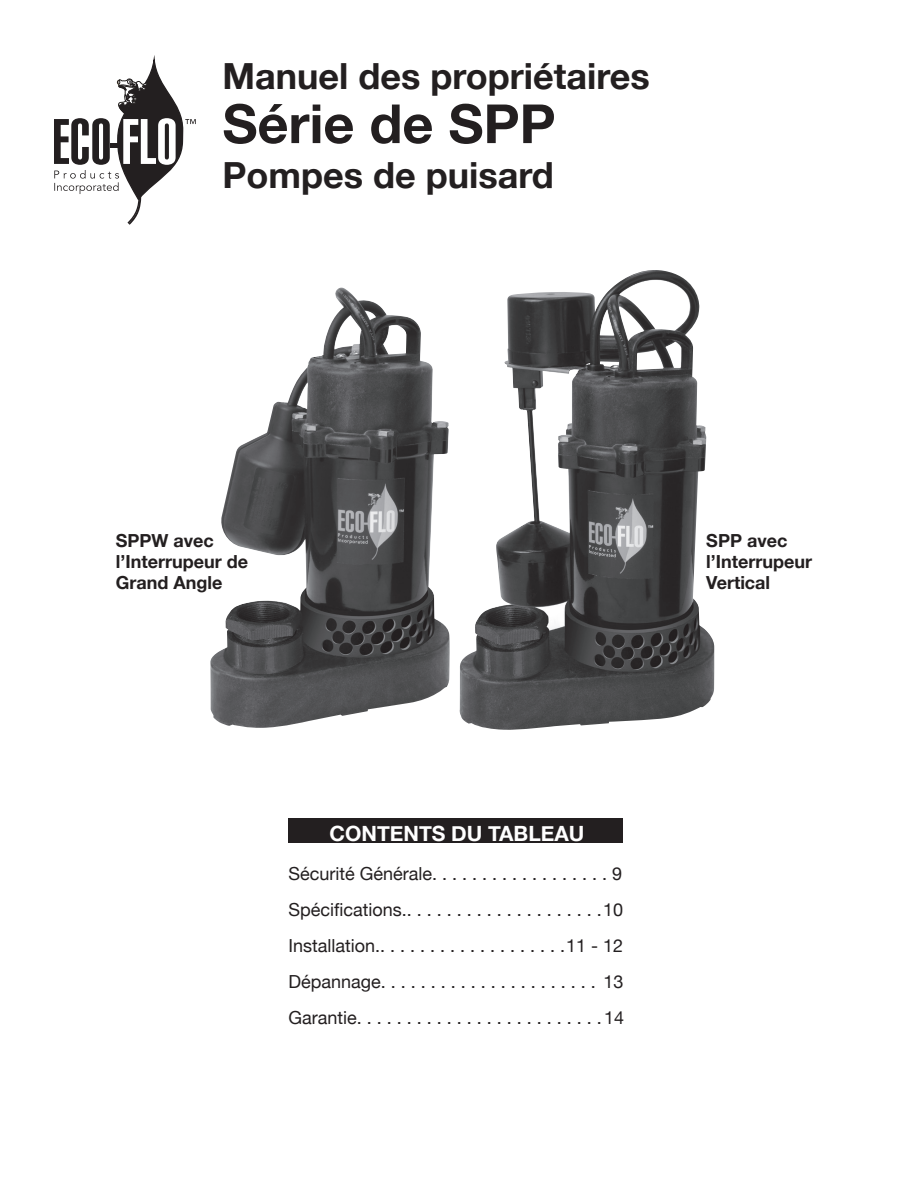
<style>
.page{position:relative;width:918px;height:1188px;background:#fff}
.page>*{position:absolute;margin:0;border:0;box-sizing:border-box;transform-origin:0 0}
.t1{font:700 54px "Helvetica Neue";color:#231f20}
.t2{font:700 36px "Helvetica Neue";color:#231f20}
.t3{font:700 21px "Helvetica Neue";color:#fff}
.t4{font:18px/36px "Helvetica Neue";color:#231f20;text-align:justify}
.t5{font:700 18px/21px "Helvetica Neue";color:#231f20}
</style>
<div class="page">
<img style="left:210px;top:288px;width:240px;height:440px">
<img style="left:460px;top:270px;width:254px;height:460px">
<div style="left:288px;top:819px;width:335px;height:24px;background:#231f20"></div>
<svg style="left:54px;top:55px;width:142px;height:170px"></svg>
<h2 class="t2" style="left:222px;top:44px;width:429px">Manuel des propriétaires</h2>
<h1 class="t1" style="left:222px;top:75px;width:335px">Série de SPP</h1>
<h2 class="t2" style="left:222px;top:143px;width:333px">Pompes de puisard</h2>
<p class="t5" style="left:116px;top:530px;width:134px">SPPW avec l’Interrupeur de<br>Grand Angle</p>
<p class="t5" style="left:706px;top:529px;width:107px">SPP avec l’Interrupeur<br>Vertical</p>
<p class="t3" style="left:330px;top:814px;width:256px">CONTENTS DU TABLEAU</p>
<p class="t4" style="left:288px;top:855px;width:337px">Sécurité Générale. . . . . . . . . . . . . . . . . . 9<br>Spécifications.. . . . . . . . . . . . . . . . . . . . 10<br>Installation.. . . . . . . . . . . . . . . . . . .11 - 12<br>Dépannage. . . . . . . . . . . . . . . . . . . . . . 13<br>Garantie. . . . . . . . . . . . . . . . . . . . . . . . . 14</p>
</div>
